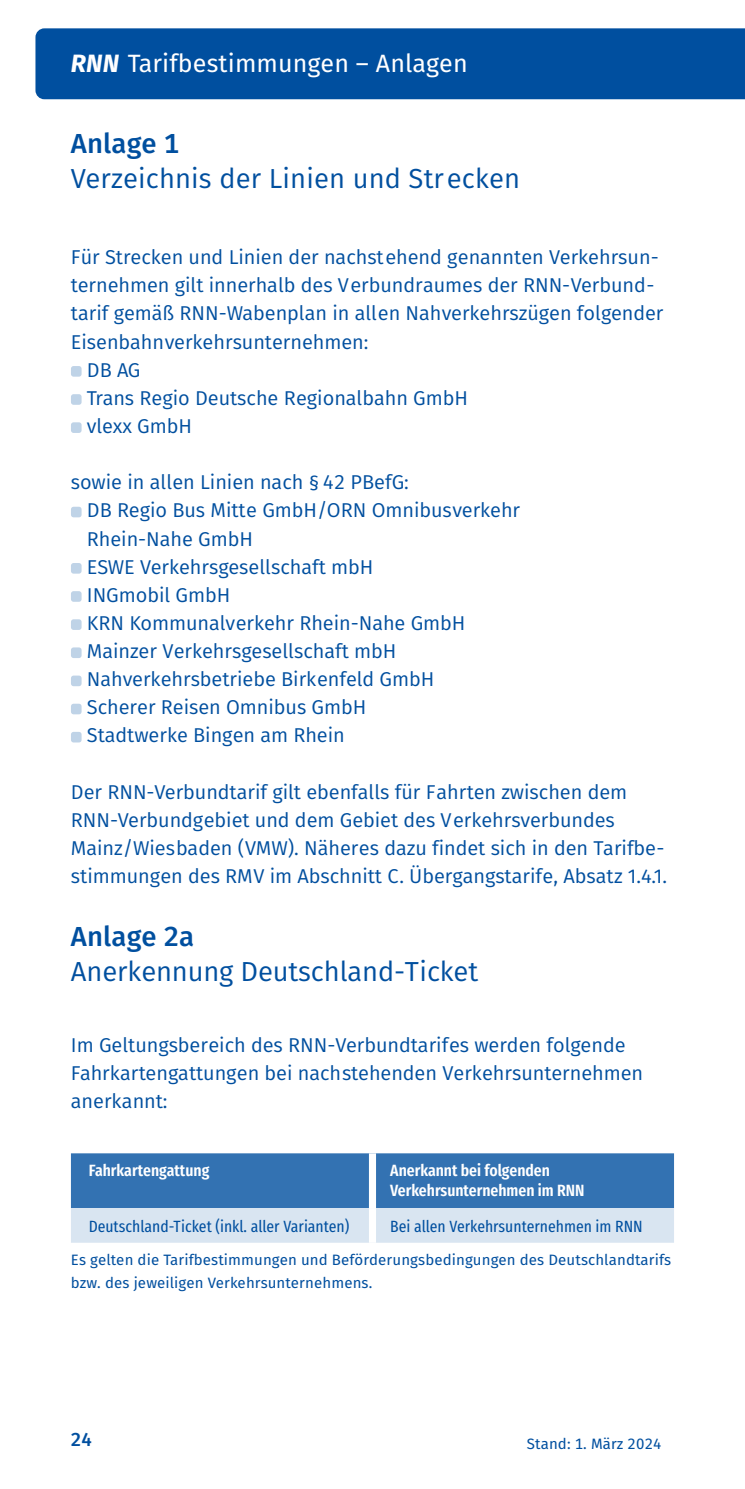
<style>
.page{position:relative;width:745px;height:1489px;background:#fff}
.page>*{position:absolute;margin:0;border:0;box-sizing:border-box;transform-origin:0 0}
.t1{font:27.5px "Fira Sans";color:#004f9f}
.t2{font:500 27.5px "Fira Sans";letter-spacing:.005em;color:#004f9f}
.t3{font:25px "Fira Sans";letter-spacing:.005em;color:#fff}
.t4{font:20px/28px "Fira Sans";color:#004f9f}
.t5{font:500 18.75px "Fira Sans";color:#004f9f}
.t6{font:16.25px "Fira Sans Condensed";color:#004f9f}
.t7{font:600 16.25px/20px "Fira Sans Condensed";color:#fff}
.t8{font:15px/22.5px "Fira Sans";letter-spacing:.005em;color:#004f9f}
.s1{font-weight:700;font-style:italic}
</style>
<div class="page">
<div style="left:71px;top:366px;width:10px;height:10px;background:#bfd3e7;border-radius:3px"></div>
<div style="left:71px;top:394px;width:10px;height:11px;background:#bfd3e7;border-radius:3px"></div>
<div style="left:71px;top:422px;width:10px;height:11px;background:#bfd3e7;border-radius:3px"></div>
<div style="left:71px;top:506px;width:10px;height:11px;background:#bfd3e7;border-radius:3px"></div>
<div style="left:71px;top:563px;width:10px;height:10px;background:#bfd3e7;border-radius:3px"></div>
<div style="left:71px;top:591px;width:10px;height:10px;background:#bfd3e7;border-radius:3px"></div>
<div style="left:71px;top:619px;width:10px;height:11px;background:#bfd3e7;border-radius:3px"></div>
<div style="left:71px;top:647px;width:10px;height:11px;background:#bfd3e7;border-radius:3px"></div>
<div style="left:71px;top:675px;width:10px;height:11px;background:#bfd3e7;border-radius:3px"></div>
<div style="left:71px;top:703px;width:10px;height:11px;background:#bfd3e7;border-radius:3px"></div>
<div style="left:71px;top:731px;width:10px;height:11px;background:#bfd3e7;border-radius:3px"></div>
<svg style="left:71px;top:1153px;width:602px;height:89px;background:#739eca"></svg>
<div style="left:369px;top:1153px;width:7px;height:54px;background:#fff"></div>
<div style="left:369px;top:1207px;width:7px;height:35px;background:#fff"></div>
<div style="left:35px;top:28px;width:709px;height:71px;background:#004f9f"></div>
<p class="t3" style="left:71px;top:45px;width:398px"><span class="s1">RNN</span> Tarifbestimmungen – Anlagen</p>
<h1 class="t2" style="left:71px;top:121px;width:110px">Anlage 1</h1>
<h1 class="t1" style="left:71px;top:158px;width:450px">Verzeichnis der Linien und Strecken</h1>
<p class="t4" style="left:71px;top:243px;width:589px">Für Strecken und Linien der nachstehend genannten Verkehrsun-</p>
<p class="t4" style="left:71px;top:271px;width:585px">ternehmen gilt innerhalb des Verbundraumes der RNN-Verbund-</p>
<p class="t4" style="left:71px;top:299px;width:593px">tarif gemäß RNN-Wabenplan in allen Nahverkehrszügen folgender</p>
<p class="t4" style="left:71px;top:327px;width:299px">Eisenbahnverkehrsunternehmen:</p>
<p class="t4" style="left:87px;top:355px;width:55px">DB AG</p>
<p class="t4" style="left:87px;top:383px;width:382px">Trans Regio Deutsche Regionalbahn GmbH</p>
<p class="t4" style="left:87px;top:411px;width:107px">vlexx GmbH</p>
<p class="t4" style="left:87px;top:468px;width:434px;text-indent:-16px">sowie in allen Linien nach § 42 PBefG:<br>DB Regio Bus Mitte GmbH/ORN Omnibusverkehr<br>Rhein-Nahe GmbH<br>ESWE Verkehrsgesellschaft mbH<br>INGmobil GmbH<br>KRN Kommunalverkehr Rhein-Nahe GmbH<br>Mainzer Verkehrsgesellschaft mbH<br>Nahverkehrsbetriebe Birkenfeld GmbH<br>Scherer Reisen Omnibus GmbH<br>Stadtwerke Bingen am Rhein</p>
<p class="t4" style="left:71px;top:777px;width:597px">Der RNN-Verbundtarif gilt ebenfalls für Fahrten zwischen dem RNN-Verbundgebiet und dem Gebiet des Verkehrsverbundes Mainz/Wiesbaden (VMW). Näheres dazu findet sich in den Tarifbe&shy;stimmungen des RMV im Abschnitt C. Übergangstarife, Absatz 1.4.1.</p>
<h1 class="t2" style="left:71px;top:914px;width:125px">Anlage 2a</h1>
<h1 class="t1" style="left:71px;top:951px;width:408px">Anerkennung Deutschland-Ticket</h1>
<p class="t4" style="left:71px;top:1030px;width:573px">Im Geltungsbereich des RNN-Verbundtarifes werden folgende<br>Fahrkartengattungen bei nachstehenden Verkehrsunternehmen anerkannt:</p>
<p class="t7" style="left:89px;top:1158px;width:122px">Fahrkartengattung</p>
<p class="t7" style="left:390px;top:1158px;width:195px">Anerkannt bei folgenden<br>Verkehrsunternehmen im RNN</p>
<p class="t6" style="left:89px;top:1211px;width:262px">Deutschland-Ticket (inkl. aller Varianten)</p>
<p class="t6" style="left:390px;top:1211px;width:254px">Bei allen Verkehrsunternehmen im RNN</p>
<p class="t8" style="left:71px;top:1248px;width:601px">Es gelten die Tarifbestimmungen und Beförderungsbedingungen des Deutschlandtarifs bzw. des jeweiligen Verkehrsunternehmens.</p>
<p class="t5" style="left:71px;top:1423px;width:22px">24</p>
<p class="t8" style="left:526px;top:1431px;width:136px">Stand: 1. März 2024</p>
</div>
